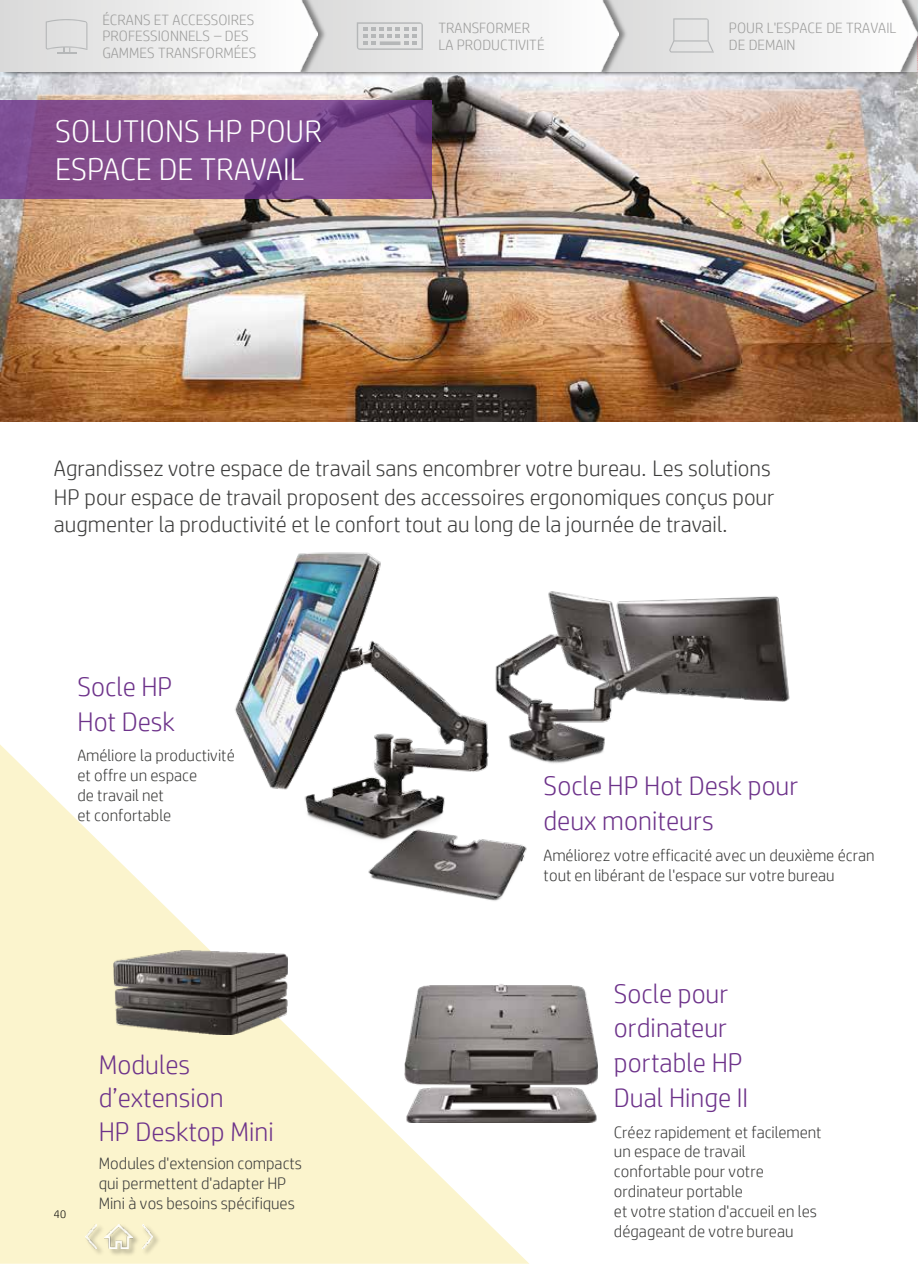
<style>
.page{position:relative;width:918px;height:1264px;background:#fff}
.page>*{position:absolute;margin:0;border:0;box-sizing:border-box;transform-origin:0 0}
.t1{font:300 31.5px/37.8px "HP Simplified";color:#fff}
.t2{font:300 27px/34.7px "HP Simplified";color:#6d328a}
.t3{font:300 22.5px/29.1px "HP Simplified";color:#3c3c3b}
.t4{font:300 16.5px/19.8px "HP Simplified";color:#3c3c3b}
.t5{font:300 15px/16.5px "HP Simplified";letter-spacing:-.005em;color:#9d9d9c}
.t6{font:300 11.4px "HP Simplified";color:#000}
</style>
<div class="page">
<svg style="left:0;top:744px;width:529px;height:519px;fill:#fbf4cd"></svg>
<img style="left:0;top:78px;width:918px;height:343px">
<div style="left:0;top:100px;width:432px;height:98px;background:#6d328a;opacity:.8"></div>
<img style="left:225px;top:552px;width:304px;height:358px">
<img style="left:488px;top:584px;width:302px;height:185px">
<img style="left:114px;top:949px;width:173px;height:85px">
<img style="left:405px;top:983px;width:193px;height:139px">
<img style="left:106px;top:1221px;width:33px;height:36px">
<img style="left:106px;top:1224px;width:27px;height:24px">
<img style="left:83px;top:1221px;width:23px;height:36px">
<img style="left:86px;top:1224px;width:11px;height:24px">
<img style="left:139px;top:1221px;width:24px;height:36px">
<img style="left:142px;top:1224px;width:11px;height:24px">
<img style="left:629px;top:72px;width:289px;height:6px">
<img style="left:629px;top:0;width:289px;height:72px">
<img style="left:328px;top:0;width:301px;height:78px">
<img style="left:328px;top:0;width:290px;height:72px">
<img style="left:0;top:0;width:328px;height:78px">
<img style="left:0;top:0;width:318px;height:72px">
<svg style="left:669px;top:18px;width:45px;height:35px;background:#dddede"></svg>
<svg style="left:357px;top:22px;width:66px;height:28px;background:#d2d3d3"></svg>
<svg style="left:46px;top:19px;width:41px;height:34px"></svg>
<p class="t5" style="left:102px;top:11px;width:156px">ÉCRANS ET ACCESSOIRES<br>PROFESSIONNELS – DES<br>GAMMES TRANSFORMÉES</p>
<p class="t5" style="left:102px;top:20px;width:156px">ÉCRANS ET ACCESSOIRES<br>PROFESSIONNELS – DES<br>GAMMES TRANSFORMÉES</p>
<p class="t5" style="left:729px;top:20px;width:169px">POUR L'ESPACE DE TRAVAIL<br>DE DEMAIN</p>
<p class="t5" style="left:439px;top:20px;width:112px">TRANSFORMER LA<br>PRODUCTIVITÉ</p>
<p class="t5" style="left:439px;top:36px;width:108px">LA PRODUCTIVITÉ</p>
<p class="t5" style="left:749px;top:36px;width:72px">TRAVAIL DE</p>
<h1 class="t1" style="left:55px;top:112px;width:268px">SOLUTIONS HP POUR<br>ESPACE DE TRAVAIL</h1>
<h3 class="t3" style="left:54px;top:453px;width:722px">Agrandissez votre espace de travail sans encombrer votre bureau. Les solutions<br>HP pour espace de travail proposent des accessoires ergonomiques conçus pour</h3>
<h3 class="t3" style="left:54px;top:509px;width:675px">augmenter la productivité et le confort tout au long de la journée de travail.</h3>
<h2 class="t2" style="left:77px;top:668px;width:99px">Socle HP<br>Hot Desk</h2>
<p class="t4" style="left:77px;top:745px;width:159px">Améliore la productivité et offre un espace<br>de travail net<br>et confortable</p>
<p class="t6" style="left:54px;top:1207px;width:14px">40</p>
<h2 class="t2" style="left:99px;top:1047px;width:177px;line-height:33.2px">Modules d’extension<br>HP Desktop Mini</h2>
<p class="t4" style="left:99px;top:1152px;width:205px">Modules d'extension compacts qui permettent d'adapter HP<br>Mini à vos besoins spécifiques</p>
<h2 class="t2" style="left:544px;top:768px;width:256px">Socle HP Hot Desk pour deux moniteurs</h2>
<p class="t4" style="left:544px;top:845px;width:333px">Améliorez votre efficacité avec un deuxième écran tout en libérant de l'espace sur votre bureau</p>
<h2 class="t2" style="left:614px;top:975px;width:136px">Socle pour ordinateur portable HP<br>Dual Hinge II</h2>
<p class="t4" style="left:614px;top:1121px;width:209px">Créez rapidement et facilement un espace de travail confortable pour votre ordinateur portable<br>et votre station d'accueil en les dégageant de votre bureau</p>
</div>
